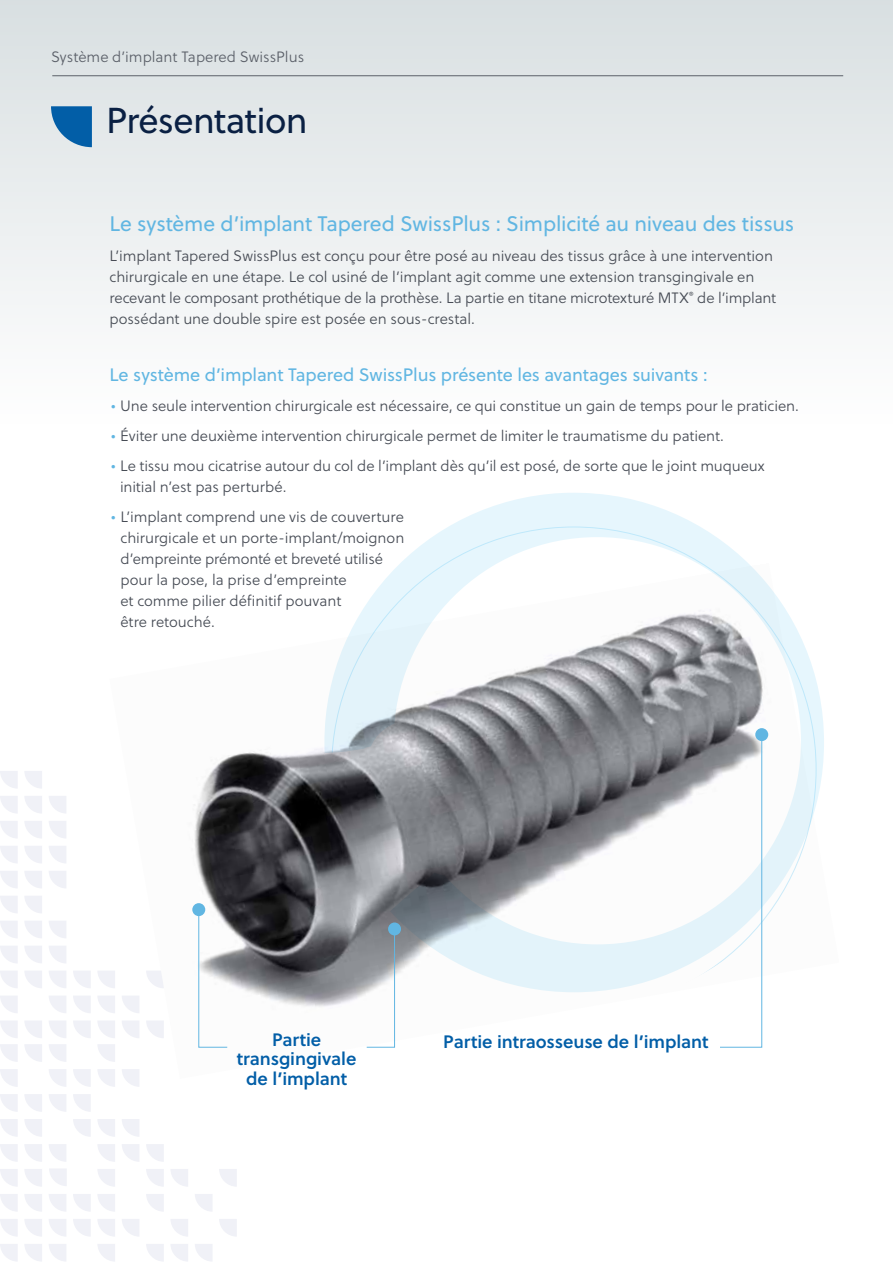
<style>
.page{position:relative;width:893px;height:1263px;background:#fff}
.page>*{position:absolute;margin:0;border:0;box-sizing:border-box;transform-origin:0 0}
.t1{font:36px "Soleil";letter-spacing:-.02em;color:#0a2043}
.t2{font:21px "Soleil";letter-spacing:-.01em;color:#61b6e2}
.t3{font:18px "Soleil";letter-spacing:-.01em;color:#61b6e2}
.t4{font:18px/19.5px "Soleil Sb";letter-spacing:-.005em;color:#025ea7;text-align:center}
.t5{font:15px/21px "Soleil Lt";letter-spacing:-.005em;color:#474c55}
.t6{font:15px "Soleil Lt";color:#5b6069}
.s1{color:#61b6e2}
</style>
<div class="page">
<div style="left:0;top:0;width:893px;height:856px;background:linear-gradient(to bottom,#e2e7e8,#fff)"></div>
<svg style="left:25px;top:1021px;width:17px;height:17px"></svg>
<svg style="left:0;top:1021px;width:18px;height:17px"></svg>
<svg style="left:73px;top:1021px;width:18px;height:17px"></svg>
<svg style="left:49px;top:1021px;width:17px;height:17px"></svg>
<svg style="left:98px;top:1021px;width:12px;height:16px"></svg>
<svg style="left:0;top:996px;width:18px;height:17px"></svg>
<svg style="left:73px;top:996px;width:18px;height:17px"></svg>
<svg style="left:49px;top:996px;width:17px;height:17px"></svg>
<svg style="left:98px;top:996px;width:12px;height:16px"></svg>
<svg style="left:25px;top:971px;width:17px;height:17px"></svg>
<svg style="left:0;top:971px;width:18px;height:17px"></svg>
<svg style="left:73px;top:971px;width:18px;height:17px"></svg>
<svg style="left:49px;top:971px;width:17px;height:17px"></svg>
<svg style="left:98px;top:971px;width:12px;height:16px"></svg>
<svg style="left:25px;top:946px;width:17px;height:17px"></svg>
<svg style="left:0;top:946px;width:18px;height:17px"></svg>
<svg style="left:49px;top:946px;width:17px;height:17px"></svg>
<svg style="left:25px;top:921px;width:17px;height:17px"></svg>
<svg style="left:0;top:921px;width:18px;height:17px"></svg>
<svg style="left:49px;top:921px;width:17px;height:17px"></svg>
<svg style="left:25px;top:896px;width:17px;height:17px"></svg>
<svg style="left:0;top:896px;width:18px;height:17px"></svg>
<svg style="left:25px;top:871px;width:17px;height:17px"></svg>
<svg style="left:0;top:871px;width:18px;height:17px"></svg>
<svg style="left:49px;top:871px;width:17px;height:17px"></svg>
<svg style="left:24px;top:846px;width:18px;height:17px"></svg>
<svg style="left:0;top:846px;width:18px;height:17px"></svg>
<svg style="left:49px;top:846px;width:17px;height:17px"></svg>
<svg style="left:24px;top:821px;width:18px;height:17px"></svg>
<svg style="left:0;top:821px;width:18px;height:17px"></svg>
<svg style="left:49px;top:821px;width:17px;height:17px"></svg>
<svg style="left:24px;top:796px;width:18px;height:17px"></svg>
<svg style="left:0;top:796px;width:18px;height:18px"></svg>
<svg style="left:49px;top:796px;width:17px;height:17px"></svg>
<svg style="left:24px;top:771px;width:18px;height:18px"></svg>
<svg style="left:0;top:771px;width:18px;height:18px"></svg>
<svg style="left:25px;top:1244px;width:17px;height:17px"></svg>
<svg style="left:0;top:1244px;width:18px;height:17px"></svg>
<svg style="left:49px;top:1244px;width:17px;height:17px"></svg>
<svg style="left:98px;top:1244px;width:17px;height:17px"></svg>
<svg style="left:171px;top:1244px;width:17px;height:17px"></svg>
<svg style="left:146px;top:1244px;width:18px;height:17px"></svg>
<svg style="left:25px;top:1219px;width:17px;height:17px"></svg>
<svg style="left:0;top:1219px;width:18px;height:17px"></svg>
<svg style="left:73px;top:1219px;width:18px;height:17px"></svg>
<svg style="left:49px;top:1219px;width:17px;height:17px"></svg>
<svg style="left:122px;top:1219px;width:17px;height:17px"></svg>
<svg style="left:98px;top:1219px;width:17px;height:17px"></svg>
<svg style="left:171px;top:1219px;width:17px;height:17px"></svg>
<svg style="left:25px;top:1194px;width:17px;height:18px"></svg>
<svg style="left:0;top:1194px;width:18px;height:17px"></svg>
<svg style="left:73px;top:1194px;width:18px;height:17px"></svg>
<svg style="left:49px;top:1194px;width:17px;height:17px"></svg>
<svg style="left:146px;top:1194px;width:18px;height:17px"></svg>
<svg style="left:25px;top:1169px;width:17px;height:18px"></svg>
<svg style="left:0;top:1169px;width:18px;height:18px"></svg>
<svg style="left:171px;top:1169px;width:17px;height:18px"></svg>
<svg style="left:146px;top:1169px;width:18px;height:18px"></svg>
<svg style="left:25px;top:1144px;width:17px;height:18px"></svg>
<svg style="left:0;top:1144px;width:18px;height:18px"></svg>
<svg style="left:49px;top:1144px;width:17px;height:18px"></svg>
<svg style="left:122px;top:1144px;width:17px;height:18px"></svg>
<svg style="left:98px;top:1144px;width:17px;height:18px"></svg>
<svg style="left:146px;top:1144px;width:18px;height:18px"></svg>
<svg style="left:25px;top:1119px;width:17px;height:18px"></svg>
<svg style="left:0;top:1119px;width:18px;height:18px"></svg>
<svg style="left:73px;top:1119px;width:18px;height:18px"></svg>
<svg style="left:122px;top:1119px;width:17px;height:18px"></svg>
<svg style="left:98px;top:1119px;width:17px;height:18px"></svg>
<svg style="left:25px;top:1094px;width:17px;height:18px"></svg>
<svg style="left:0;top:1094px;width:18px;height:18px"></svg>
<svg style="left:73px;top:1094px;width:18px;height:18px"></svg>
<svg style="left:49px;top:1094px;width:17px;height:18px"></svg>
<svg style="left:0;top:1069px;width:18px;height:18px"></svg>
<svg style="left:73px;top:1069px;width:18px;height:18px"></svg>
<svg style="left:49px;top:1069px;width:17px;height:18px"></svg>
<svg style="left:125px;top:1079px;width:14px;height:8px"></svg>
<svg style="left:98px;top:1069px;width:17px;height:18px"></svg>
<svg style="left:25px;top:1044px;width:17px;height:18px"></svg>
<svg style="left:0;top:1044px;width:18px;height:18px"></svg>
<svg style="left:49px;top:1044px;width:17px;height:18px"></svg>
<svg style="left:98px;top:1044px;width:12px;height:17px"></svg>
<svg style="left:195px;top:1244px;width:17px;height:17px"></svg>
<svg style="left:219px;top:1219px;width:18px;height:17px"></svg>
<svg style="left:195px;top:1194px;width:17px;height:17px"></svg>
<svg style="left:219px;top:1169px;width:18px;height:18px"></svg>
<svg style="left:98px;top:1194px;width:17px;height:18px"></svg>
<svg style="left:98px;top:1169px;width:17px;height:18px"></svg>
<svg style="left:49px;top:1169px;width:18px;height:17px"></svg>
<img style="left:110px;top:563px;width:729px;height:516px">
<svg style="left:305px;top:492px;width:524px;height:525px"></svg>
<svg style="left:324px;top:493px;width:500px;height:499px"></svg>
<div style="left:388px;top:922px;width:13px;height:13px;background:#61b6e2;border-radius:50%"></div>
<svg style="left:366px;top:928px;width:29px;height:120px"></svg>
<div style="left:755px;top:728px;width:13px;height:13px;background:#61b6e2;border-radius:50%"></div>
<svg style="left:719px;top:734px;width:43px;height:314px"></svg>
<div style="left:192px;top:903px;width:13px;height:13px;background:#61b6e2;border-radius:50%"></div>
<svg style="left:195px;top:908px;width:33px;height:140px"></svg>
<svg style="left:51px;top:106px;width:41px;height:41px;background:#337cb5"></svg>
<hr style="left:52px;top:75px;width:791px;height:1px;background:#5b6069">
<p class="t6" style="left:51px;top:47px;width:255px">Système d’implant Tapered SwissPlus</p>
<h1 class="t1" style="left:106px;top:98px;width:203px">Présentation</h1>
<h2 class="t2" style="left:110px;top:210px;width:686px">Le système d’implant Tapered SwissPlus : Simplicité au niveau des tissus</h2>
<p class="t5" style="left:110px;top:245px;width:668px">L’implant Tapered SwissPlus est conçu pour être posé au niveau des tissus grâce à une intervention chirurgicale en une étape. Le col usiné de l’implant agit comme une extension transgingivale en recevant le composant prothétique de la prothèse. La partie en titane microtexturé MTX<sup>®</sup> de l’implant possédant une double spire est posée en sous-crestal.</p>
<p class="t3" style="left:110px;top:363px;width:600px">Le système d’implant Tapered SwissPlus présente les avantages suivants :</p>
<p class="t5" style="left:111px;top:395px;width:689px"><span class="s1">•</span> Une seule intervention chirurgicale est nécessaire, ce qui constitue un gain de temps pour le praticien.</p>
<p class="t5" style="left:111px;top:425px;width:614px"><span class="s1">•</span> Éviter une deuxième intervention chirurgicale permet de limiter le traumatisme du patient.</p>
<p class="t5" style="left:120px;top:455px;width:646px;text-indent:-9px"><span class="s1">•</span> Le tissu mou cicatrise autour du col de l’implant dès qu’il est posé, de sorte que le joint muqueux initial n’est pas perturbé.</p>
<p class="t5" style="left:120px;top:506px;width:285px;text-indent:-9px"><span class="s1">•</span> L’implant comprend une vis de couverture chirurgicale et un porte-implant/moignon d’empreinte prémonté et breveté utilisé pour la pose, la prise d’empreinte<br>et comme pilier définitif pouvant<br>être retouché.</p>
<p class="t4" style="left:237px;top:1030px;width:121px">Partie transgingivale de l’implant</p>
<p class="t4" style="left:443px;top:1032px;width:267px">Partie intraosseuse de l’implant</p>
</div>
